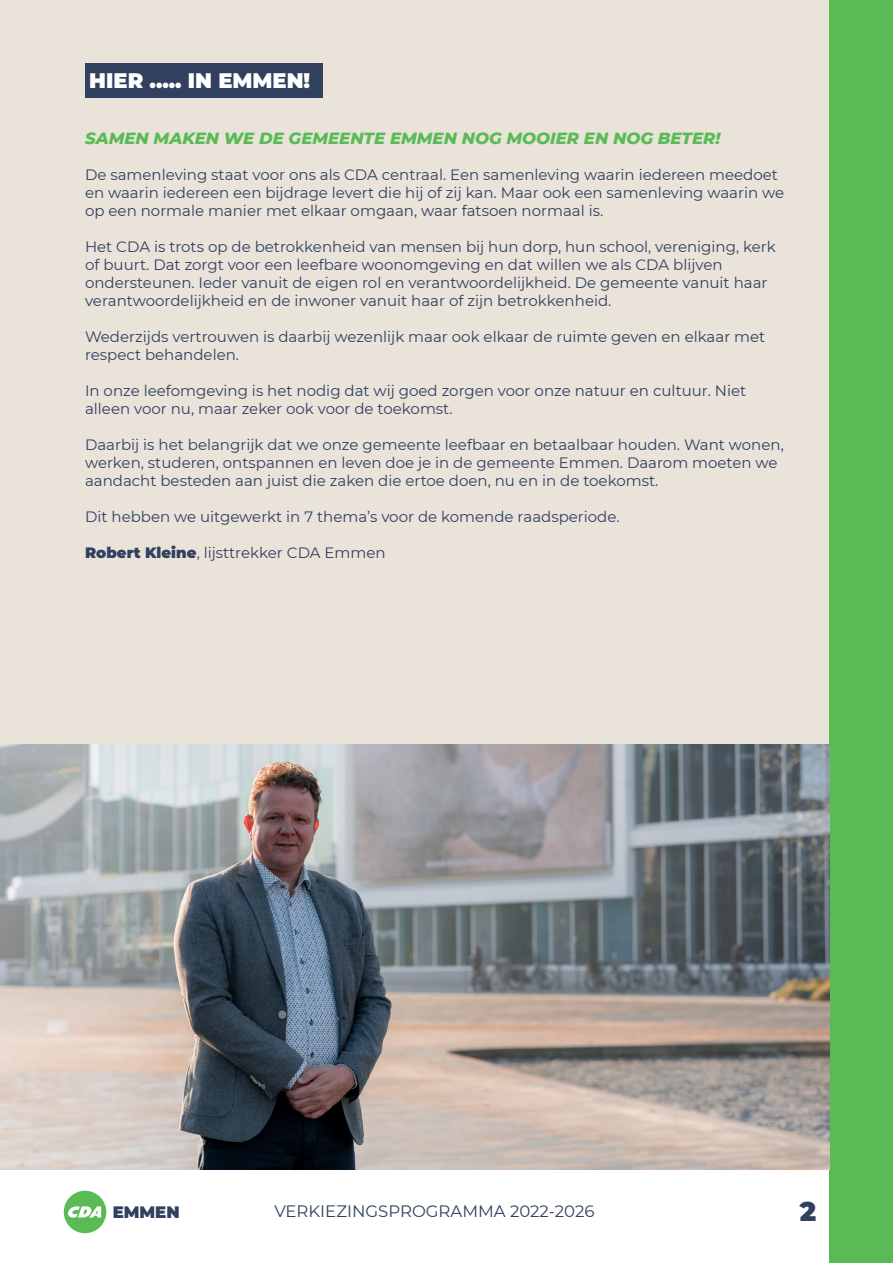
<style>
.page{position:relative;width:893px;height:1263px;background:#fff}
.page>*{position:absolute;margin:0;border:0;box-sizing:border-box;transform-origin:0 0}
.t1{font:900 27px "Montserrat";color:#31405f}
.t2{font:900 21px "Montserrat";color:#fff}
.t3{font:italic 800 16.5px "Montserrat";color:#5abb56}
.t4{font:16.5px "Montserrat";color:#31405f}
.t5{font:900 16.5px "Montserrat";color:#31405f}
.t6{font:15px/18px "Montserrat";color:#31405f}
.s1{font-weight:900}
</style>
<div class="page">
<div style="left:0;top:0;width:893px;height:744px;background:#e9e3da"></div>
<div style="left:64px;top:1191px;width:42px;height:42px;background:#5abb56;border-radius:50%"></div>
<svg style="left:68px;top:1206px;width:33px;height:11px"></svg>
<div style="left:829px;top:0;width:64px;height:1263px;background:#5abb56"></div>
<div style="left:85px;top:64px;width:237px;height:34px;background:#31405f"></div>
<img style="left:0;top:744px;width:829px;height:425px">
<h2 class="t2" style="left:89px;top:65px;width:222px">HIER ..... IN EMMEN!</h2>
<p class="t3" style="left:85px;top:126px;width:637px">SAMEN MAKEN WE DE GEMEENTE EMMEN NOG MOOIER EN NOG BETER!</p>
<p class="t6" style="left:85px;top:165px;width:701px">De samenleving staat voor ons als CDA centraal. Een samenleving waarin iedereen meedoet en waarin iedereen een bijdrage levert die hij of zij kan. Maar ook een samenleving waarin we op een normale manier met elkaar omgaan, waar fatsoen normaal is.</p>
<p class="t6" style="left:85px;top:237px;width:692px">Het CDA is trots op de betrokkenheid van mensen bij hun dorp, hun school, vereniging, kerk of buurt. Dat zorgt voor een leefbare woonomgeving en dat willen we als CDA blijven ondersteunen. Ieder vanuit de eigen rol en verantwoordelijkheid. De gemeente vanuit haar verantwoordelijkheid en de inwoner vanuit haar of zijn betrokkenheid.</p>
<p class="t6" style="left:85px;top:327px;width:682px">Wederzijds vertrouwen is daarbij wezenlijk maar ook elkaar de ruimte geven en elkaar met respect behandelen.</p>
<p class="t6" style="left:85px;top:381px;width:663px">In onze leefomgeving is het nodig dat wij goed zorgen voor onze natuur en cultuur. Niet alleen voor nu, maar zeker ook voor de toekomst.</p>
<p class="t6" style="left:85px;top:435px;width:700px">Daarbij is het belangrijk dat we onze gemeente leefbaar en betaalbaar houden. Want wonen, werken, studeren, ontspannen en leven doe je in de gemeente Emmen. Daarom moeten we aandacht besteden aan juist die zaken die ertoe doen, nu en in de toekomst.</p>
<p class="t6" style="left:85px;top:507px;width:536px">Dit hebben we uitgewerkt in 7 thema’s voor de komende raadsperiode.</p>
<p class="t6" style="left:85px;top:543px;width:302px"><span class="s1">Robert Kleine</span>, lijsttrekker CDA Emmen</p>
<p class="t5" style="left:113px;top:1200px;width:68px">EMMEN</p>
<p class="t4" style="left:274px;top:1200px;width:322px">VERKIEZINGSPROGRAMMA 2022-2026</p>
<h1 class="t1" style="left:800px;top:1191px;width:18px">2</h1>
</div>
